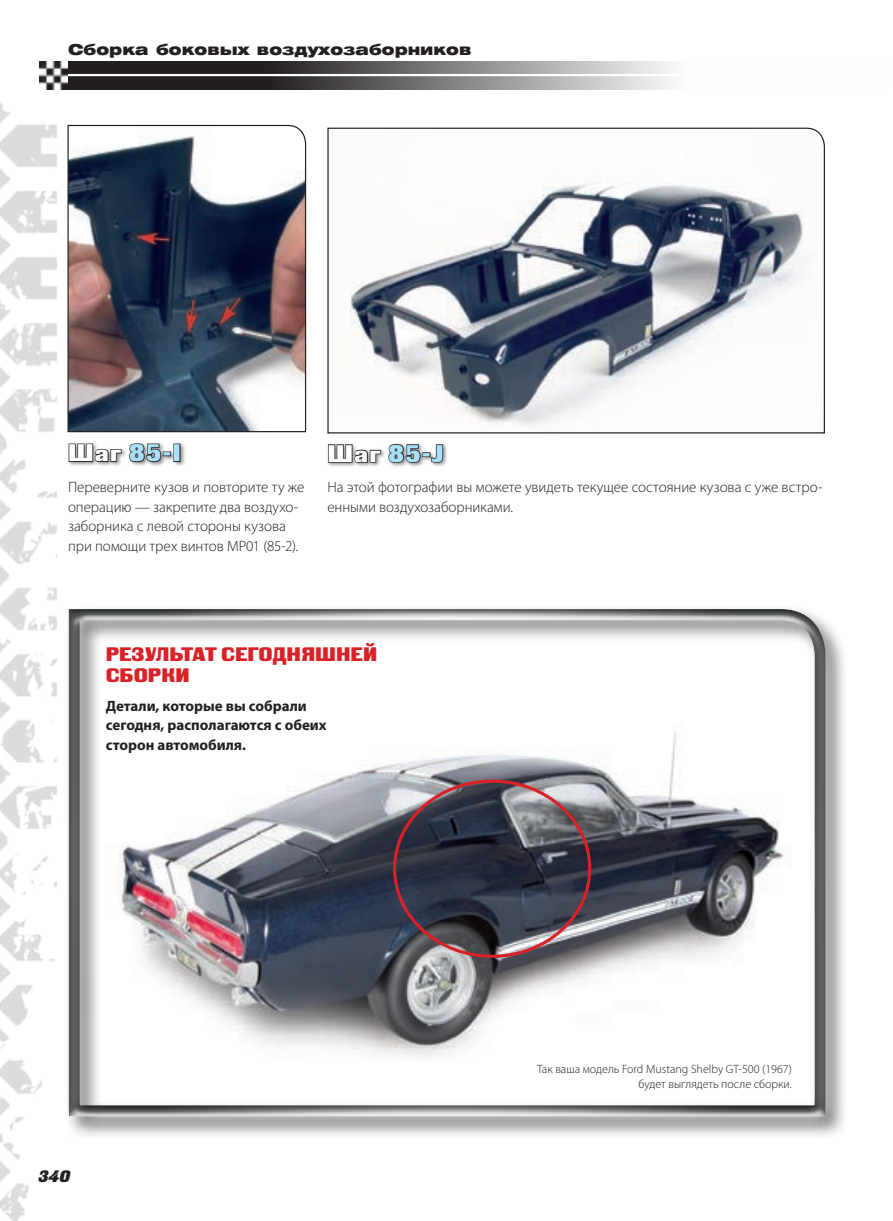
<style>
.page{position:relative;width:893px;height:1221px;background:#fff}
.page>*{position:absolute;margin:0;border:0;box-sizing:border-box;transform-origin:0 0}
.t1{font:24px "Black Grotesk C";letter-spacing:.05em;color:#aae0f9}
.t2{font:19.5px/21px "Black Grotesk C";color:#da2128}
.t3{font:italic 16.5px "Black Grotesk C";color:#231f20}
.t4{font:300 15px/19.5px "Myriad Pro";color:#231f20}
.t5{font:700 15px/19.5px "Myriad Pro";color:#231f20}
.t6{font:15px "Helios Ext Black C";letter-spacing:.005em;color:#231f20}
.t7{font:300 12px/15px "Myriad Pro";color:#231f20;text-align:right}
.s1{color:#fff}
</style>
<div class="page">
<img style="left:0;top:89px;width:98px;height:1131px">
<svg style="left:68px;top:61px;width:603px;height:28px;background:#6a6768"></svg>
<hr style="left:64px;top:74px;width:827px;height:2px;background:#fff">
<img style="left:40px;top:61px;width:28px;height:28px">
<div style="left:63px;top:603px;width:786px;height:536px;background:#231f20;opacity:.65"></div>
<div style="left:67px;top:607px;width:761px;height:506px;background:#231f20;opacity:.75"></div>
<div style="left:67px;top:441px;width:119px;height:26px;background:#231f20;opacity:.5"></div>
<svg style="left:68px;top:443px;width:54px;height:20px"></svg>
<svg style="left:128px;top:442px;width:34px;height:21px"></svg>
<div style="left:163px;top:451px;width:8px;height:5px;border:2px solid #231f20"></div>
<div style="left:173px;top:443px;width:7px;height:19px;border:2px solid #231f20"></div>
<div style="left:326px;top:442px;width:122px;height:25px;background:#231f20;opacity:.5"></div>
<svg style="left:327px;top:443px;width:95px;height:21px"></svg>
<div style="left:422px;top:452px;width:8px;height:5px;border:2px solid #231f20"></div>
<svg style="left:430px;top:443px;width:14px;height:20px"></svg>
<svg style="left:327px;top:127px;width:498px;height:307px"></svg>
<svg style="left:67px;top:124px;width:240px;height:309px"></svg>
<p class="t6" style="left:68px;top:40px;width:405px">Сборка боковых воздухозаборников</p>
<h1 class="t1" style="left:68px;top:438px;width:115px"><span class="s1">Шаг</span> 85-I</h1>
<p class="t4" style="left:68px;top:477px;width:238px">Переверните кузов и повторите ту же операцию — закрепите два воздухо&shy;заборника с левой стороны кузова при помощи трех винтов MP01 (85-2).</p>
<h1 class="t1" style="left:327px;top:439px;width:118px"><span class="s1">Шаг</span> 85-J</h1>
<p class="t4" style="left:327px;top:477px;width:497px">На этой фотографии вы можете увидеть текущее состояние кузова с уже встро&shy;енными воздухозаборниками.</p>
<h2 class="t2" style="left:106px;top:643px;width:273px">РЕЗУЛЬТАТ СЕГОДНЯШНЕЙ<br>СБОРКИ</h2>
<p class="t5" style="left:106px;top:695px;width:222px">Детали, которые вы собрали сегодня, располагаются с обеих сторон автомобиля.</p>
<p class="t3" style="left:38px;top:1166px;width:33px">340</p>
<p class="t7" style="left:537px;top:1061px;width:256px">Так ваша модель Ford Mustang Shelby GT-500 (1967) будет выглядеть после сборки.</p>
</div>
